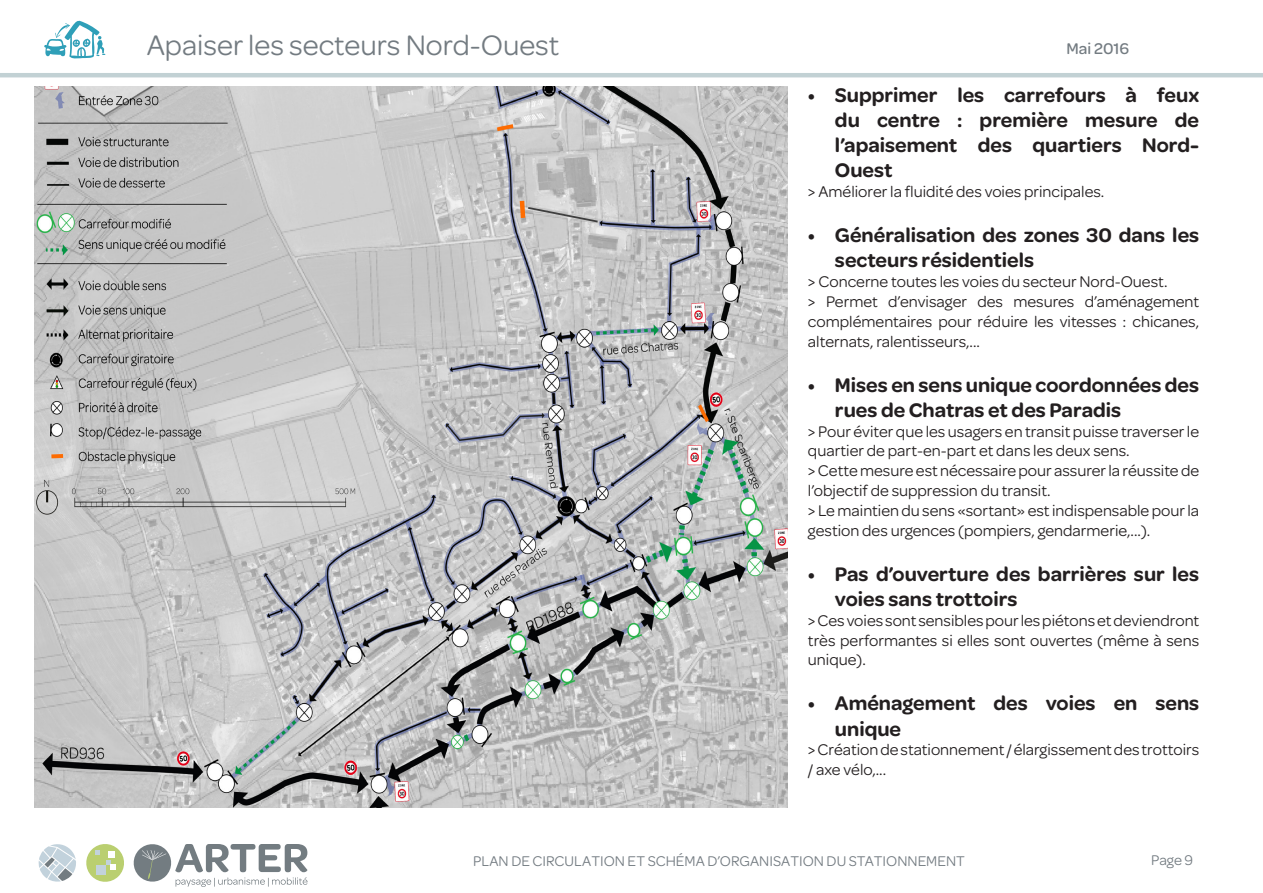
<style>
.page{position:relative;width:1263px;height:893px;background:#fff}
.page>*{position:absolute;margin:0;border:0;box-sizing:border-box;transform-origin:0 0}
.SOUS_TITRE{font:30px "Omnes";color:#737b81}
.t1{font:600 21px/25.2px "Omnes";color:#231f20}
.t2{font:16.5px/19.8px "Omnes";color:#231f20}
.t3{font:500 16.5px "Omnes";color:#737b81}
.t4{font:15px "Omnes";color:#737b81}
</style>
<div class="page">
<svg style="left:86px;top:844px;width:38px;height:38px"></svg>
<div style="left:96px;top:865px;width:9px;height:9px;background:#c2d2dc"></div>
<svg style="left:38px;top:844px;width:38px;height:38px"></svg>
<svg style="left:133px;top:844px;width:175px;height:43px"></svg>
<hr style="left:0;top:73px;width:1263px;height:4px;background:#c2d1d4">
<img style="left:34px;top:87px;width:753px;height:721px">
<svg style="left:44px;top:21px;width:61px;height:38px"></svg>
<svg style="left:517px;top:196px;width:82px;height:28px;background:#c4c0bc"></svg>
<p class="SOUS_TITRE" style="left:147px;top:25px;width:414px">Apaiser les secteurs Nord-Ouest</p>
<p class="t3" style="left:1066px;top:37px;width:64px">Mai 2016</p>
<p class="t1" style="left:835px;top:81px;width:366px;text-align:justify;text-indent:-27px">• Supprimer les carrefours à feux du centre : première mesure de l’apaisement des quartiers Nord-Ouest</p>
<p class="t2" style="left:808px;top:181px;width:298px">&gt; Améliorer la fluidité des voies principales.</p>
<p class="t1" style="left:835px;top:222px;width:366px;text-indent:-27px">• Généralisation des zones 30 dans les secteurs résidentiels</p>
<p class="t2" style="left:808px;top:271px;width:361px">&gt; Concerne toutes les voies du secteur Nord-Ouest.</p>
<p class="t2" style="left:808px;top:291px;width:393px;text-align:justify">&gt; Permet d’envisager des mesures d’aménagement complémentaires pour réduire les vitesses : chicanes, alternats, ralentisseurs,...</p>
<p class="t1" style="left:835px;top:371px;width:366px;text-indent:-27px">• Mises en sens unique coordonnées des rues de Chatras et des Paradis</p>
<p class="t2" style="left:808px;top:420px;width:393px">&gt; Pour éviter que les usagers en transit puisse traverser le quartier de part-en-part et dans les deux sens.</p>
<p class="t2" style="left:808px;top:460px;width:393px">&gt; Cette mesure est nécessaire pour assurer la réussite de l’objectif de suppression du transit.</p>
<p class="t2" style="left:808px;top:500px;width:393px">&gt; Le maintien du sens «sortant» est indispensable pour la gestion des urgences (pompiers, gendarmerie,...).</p>
<p class="t1" style="left:835px;top:560px;width:366px;text-indent:-27px">• Pas d’ouverture des barrières sur les voies sans trottoirs</p>
<p class="t2" style="left:808px;top:609px;width:393px;text-align:justify">&gt; Ces voies sont sensibles pour les piétons et deviendront très performantes si elles sont ouvertes (même à sens unique).</p>
<p class="t1" style="left:835px;top:690px;width:366px;text-indent:-27px">• Aménagement des voies en sens unique</p>
<p class="t2" style="left:808px;top:739px;width:393px">&gt; Création de stationnement / élargissement des trottoirs / axe vélo,...</p>
<p class="t4" style="left:473px;top:850px;width:493px">PLAN DE CIRCULATION ET SCHÉMA D’ORGANISATION DU STATIONNEMENT</p>
<p class="t4" style="left:1151px;top:849px;width:43px">Page 9</p>
</div>
